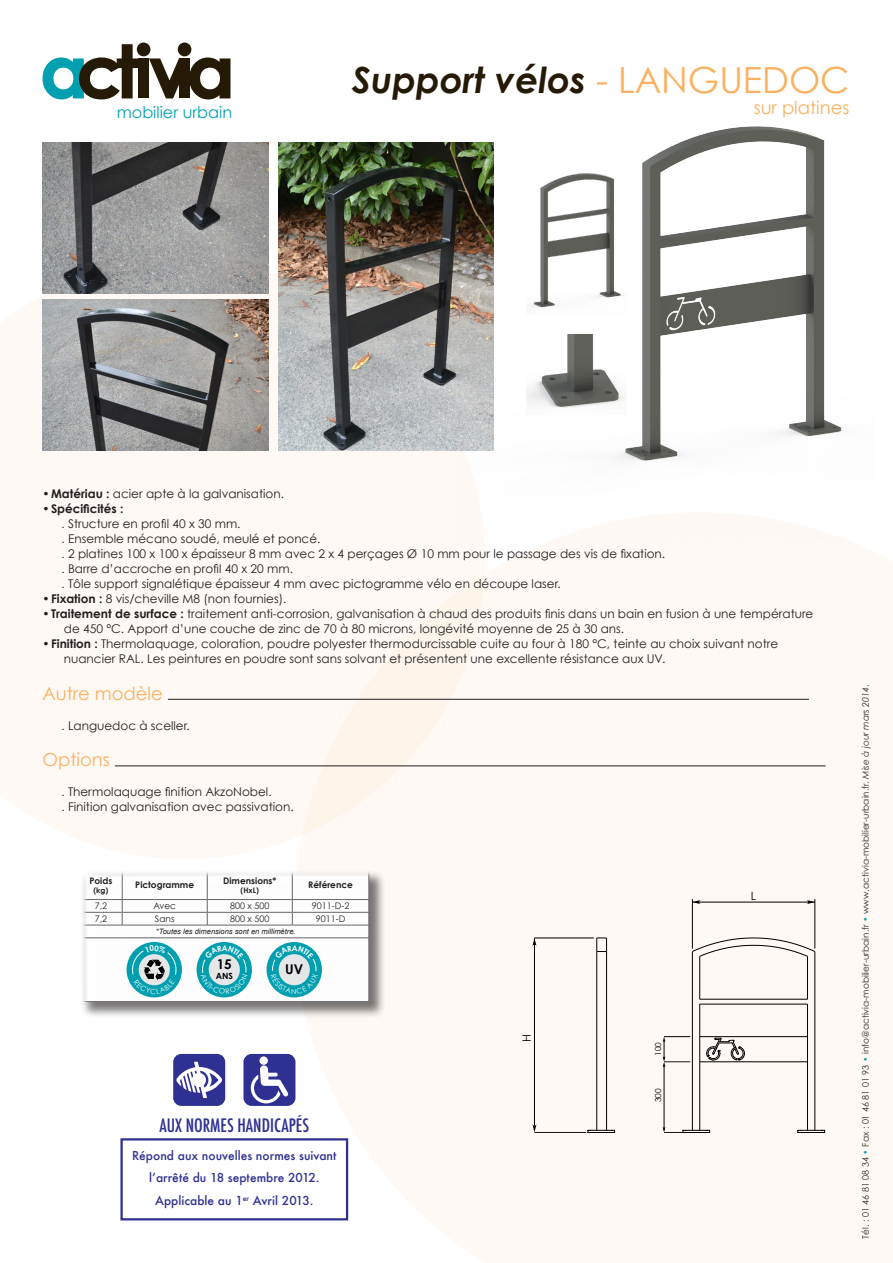
<style>
.page{position:relative;width:893px;height:1263px;background:#fff}
.page>*{position:absolute;margin:0;border:0;box-sizing:border-box;transform-origin:0 0}
.spécificite{font:italic 700 36px "Century Gothic";color:#251a05}
.spécificite-2{font:18px "Century Gothic";color:#fab05f}
.t1{font:500 condensed 18px "Futura";color:#2e3092}
.t2{font:16.05px "Century Gothic";color:#00a0b0}
.t3{font:700 13.5px "Century Gothic";color:#000}
.t4{font:12px/15px "Century Gothic";color:#231f20}
.t5{font:500 12px/22.5px "Futura";color:#2e3092;text-align:center}
.t6{font:700 12px "Century Gothic";color:#231f20}
.t7{font:11.4px "Century Gothic";color:#000}
.Style_de_paragraphe{font:9px "Century Gothic";color:#231f20}
.t8{font:700 9px "Century Gothic";color:#231f20}
.t9{font:700 8.55px "Century Gothic";color:#000}
.t10{font:8.25px "Century Gothic";color:#000}
.t11{font:italic 7.5px "Arial";color:#231f20}
.t12{font:700 7.5px "Century Gothic";color:#231f20}
.s1{font-weight:400;font-style:normal;color:#fab05f}
.s2{font-weight:700}
.s3{font-family:"Arial"}
.s4{color:#00a0b0}
.s5{font-style:italic}
</style>
<div class="page">
<div style="left:0;top:259px;width:459px;height:600px;background:#fef9f4"></div>
<svg style="left:293px;top:512px;width:600px;height:751px;fill:#fef9f4"></svg>
<svg style="left:43px;top:43px;width:187px;height:56px"></svg>
<hr style="left:168px;top:699px;width:641px;height:1px;background:#231f20">
<hr style="left:115px;top:765px;width:711px;height:1px;background:#231f20">
<img style="left:459px;top:126px;width:415px;height:419px">
<div style="left:80px;top:870px;width:306px;height:148px;background:#231f20;opacity:.6"></div>
<hr style="left:80px;top:869px;width:42px;height:1px;background:#67676a">
<hr style="left:122px;top:869px;width:85px;height:1px;background:#67676a">
<hr style="left:207px;top:869px;width:85px;height:1px;background:#67676a">
<hr style="left:292px;top:869px;width:77px;height:1px;background:#67676a">
<hr style="left:80px;top:1001px;width:42px;height:1px;background:#67676a">
<hr style="left:122px;top:1001px;width:85px;height:1px;background:#67676a">
<hr style="left:207px;top:1001px;width:85px;height:1px;background:#67676a">
<hr style="left:292px;top:1001px;width:77px;height:1px;background:#67676a">
<svg style="left:173px;top:1054px;width:52px;height:52px"></svg>
<svg style="left:243px;top:1054px;width:52px;height:52px"></svg>
<div style="left:120px;top:1138px;width:228px;height:82px;border:2px solid #2e3092"></div>
<hr style="left:692px;top:899px;width:1px;height:49px;background:#000">
<hr style="left:815px;top:899px;width:1px;height:49px;background:#000">
<hr style="left:692px;top:902px;width:123px;height:1px;background:#000">
<svg style="left:692px;top:900px;width:9px;height:4px"></svg>
<svg style="left:806px;top:900px;width:9px;height:4px"></svg>
<hr style="left:534px;top:938px;width:60px;height:1px;background:#000">
<hr style="left:534px;top:1132px;width:52px;height:1px;background:#1a171b">
<hr style="left:534px;top:938px;width:1px;height:192px;background:#000">
<svg style="left:532px;top:938px;width:5px;height:9px"></svg>
<svg style="left:532px;top:1123px;width:5px;height:9px"></svg>
<hr style="left:807px;top:956px;width:1px;height:43px;background:#000">
<hr style="left:699px;top:956px;width:1px;height:43px;background:#000">
<hr style="left:699px;top:1004px;width:1px;height:126px;background:#000">
<hr style="left:692px;top:951px;width:1px;height:179px;background:#000">
<svg style="left:692px;top:937px;width:123px;height:20px"></svg>
<hr style="left:815px;top:951px;width:1px;height:179px;background:#000">
<hr style="left:807px;top:1004px;width:1px;height:126px;background:#000">
<hr style="left:700px;top:1004px;width:107px;height:1px;background:#000">
<hr style="left:700px;top:999px;width:107px;height:1px;background:#000">
<svg style="left:596px;top:938px;width:11px;height:14px"></svg>
<hr style="left:606px;top:951px;width:1px;height:179px;background:#000">
<hr style="left:596px;top:951px;width:1px;height:179px;background:#000">
<hr style="left:700px;top:1036px;width:107px;height:1px;background:#000">
<hr style="left:700px;top:1061px;width:107px;height:1px;background:#000">
<svg style="left:662px;top:1036px;width:28px;height:32px"></svg>
<hr style="left:664px;top:1065px;width:1px;height:65px;background:#000">
<svg style="left:706px;top:1037px;width:39px;height:24px"></svg>
<svg style="left:798px;top:1130px;width:27px;height:3px"></svg>
<svg style="left:662px;top:1126px;width:48px;height:7px"></svg>
<svg style="left:588px;top:1130px;width:27px;height:3px"></svg>
<svg style="left:875px;top:1255px;width:8px;height:8px"></svg>
<img style="left:527px;top:334px;width:99px;height:80px">
<img style="left:527px;top:164px;width:100px;height:151px">
<img style="left:43px;top:142px;width:226px;height:151px">
<img style="left:279px;top:142px;width:214px;height:309px">
<img style="left:43px;top:300px;width:226px;height:151px">
<svg style="left:80px;top:870px;width:290px;height:131px"></svg>
<h3 class="t2" style="left:117px;top:102px;width:117px">mobilier urbain</h3>
<p class="spécificite" style="left:352px;top:57px;width:499px">Support vélos <span class="s1">- LANGUEDOC</span></p>
<p class="spécificite-2" style="left:754px;top:96px;width:97px">sur platines</p>
<p class="t4" style="left:43px;top:486px;width:243px"><span class="s2">•Matériau :</span> acier apte à la galvanisation.</p>
<p class="t6" style="left:43px;top:501px;width:82px">•Spécificités :</p>
<p class="t4" style="left:62px;top:516px;width:180px"><span class="s3">.</span> Structure en profil 40 x 30 mm.</p>
<p class="t4" style="left:62px;top:531px;width:260px"><span class="s3">.</span> Ensemble mécano soudé, meulé et poncé.</p>
<p class="t4" style="left:62px;top:546px;width:605px"><span class="s3">.</span> 2 platines 100 x 100 x épaisseur 8 mm avec 2 x 4 perçages Ø 10 mm pour le passage des vis de fixation.</p>
<p class="t4" style="left:62px;top:561px;width:233px"><span class="s3">.</span> Barre d’accroche en profil 40 x 20 mm.</p>
<p class="t4" style="left:62px;top:576px;width:501px"><span class="s3">.</span> Tôle support signalétique épaisseur 4 mm avec pictogramme vélo en découpe laser.</p>
<p class="t4" style="left:43px;top:591px;width:245px"><span class="s2">•Fixation :</span> 8 vis/cheville M8 (non fournies).</p>
<p class="t4" style="left:64px;top:606px;width:751px;text-indent:-21px"><span class="s2">•Traitement de surface :</span> traitement anti-corrosion, galvanisation à chaud des produits finis dans un bain en fusion à une température de 450 °C. Apport d’une couche de zinc de 70 à 80 microns, longévité moyenne de 25 à 30 ans.</p>
<p class="t4" style="left:64px;top:636px;width:716px;text-indent:-21px"><span class="s2">•Finition :</span> Thermolaquage, coloration, poudre polyester thermodurcissable cuite au four à 180 °C, teinte au choix suivant notre nuancier RAL. Les peintures en poudre sont sans solvant et présentent une excellente résistance aux UV.</p>
<p class="spécificite-2" style="left:43px;top:682px;width:122px">Autre modèle</p>
<p class="t4" style="left:62px;top:718px;width:130px"><span class="s3">.</span> Languedoc à sceller.</p>
<p class="spécificite-2" style="left:43px;top:749px;width:69px">Options</p>
<p class="t4" style="left:62px;top:784px;width:211px"><span class="s3">.</span> Thermolaquage finition AkzoNobel.</p>
<p class="t4" style="left:62px;top:799px;width:233px"><span class="s3">.</span> Finition galvanisation avec passivation.</p>
<p class="t8" style="left:90px;top:875px;width:24px">Poids</p>
<p class="t12" style="left:93px;top:885px;width:16px">(kg)</p>
<p class="t8" style="left:135px;top:879px;width:60px">Pictogramme</p>
<p class="t8" style="left:223px;top:875px;width:55px">Dimensions*</p>
<p class="t12" style="left:241px;top:885px;width:20px">(HxL)</p>
<p class="t8" style="left:308px;top:879px;width:46px">Référence</p>
<p class="Style_de_paragraphe" style="left:95px;top:900px;width:14px">7,2</p>
<p class="Style_de_paragraphe" style="left:153px;top:900px;width:24px">Avec</p>
<p class="Style_de_paragraphe" style="left:230px;top:900px;width:41px">800 x 500</p>
<p class="Style_de_paragraphe" style="left:312px;top:900px;width:39px">9011-D-2</p>
<p class="Style_de_paragraphe" style="left:95px;top:913px;width:14px">7,2</p>
<p class="Style_de_paragraphe" style="left:155px;top:913px;width:21px">Sans</p>
<p class="Style_de_paragraphe" style="left:230px;top:913px;width:41px">800 x 500</p>
<p class="Style_de_paragraphe" style="left:316px;top:913px;width:31px">9011-D</p>
<p class="t11" style="left:156px;top:927px;width:141px">*Toutes les dimensions sont en millimètre.</p>
<p class="t3" style="left:217px;top:955px;width:17px">15</p>
<p class="t9" style="left:216px;top:971px;width:19px">ANS</p>
<p class="t3" style="left:285px;top:961px;width:20px">UV</p>
<p class="t1" style="left:160px;top:1113px;width:151px">AUX NORMES HANDICAPÉS</p>
<p class="t5" style="left:132px;top:1144px;width:206px">Répond aux nouvelles normes suivant l’arrêté du 18 septembre 2012.<br>Applicable au 1<sup>er</sup> Avril 2013.</p>
<p class="t7" style="left:519px;top:1042px;width:9px;rotate:-90deg">H</p>
<p class="t10" style="left:652px;top:1056px;width:15px;rotate:-90deg">100</p>
<p class="t10" style="left:652px;top:1102px;width:15px;rotate:-90deg">300</p>
<p class="t7" style="left:751px;top:887px;width:7px">L</p>
<p class="Style_de_paragraphe" style="left:860px;top:1238px;width:556px;rotate:-90deg">Tél. : 01 46 81 08 34 <span class="s4">•</span> Fax : 01 46 81 01 93 <span class="s4">•</span> info@activia-mobilier-urbain.fr <span class="s4">•</span> www.activia-mobilier-urbain.fr. <span class="s5">Mise à jour mars 2014</span>.</p>
</div>
